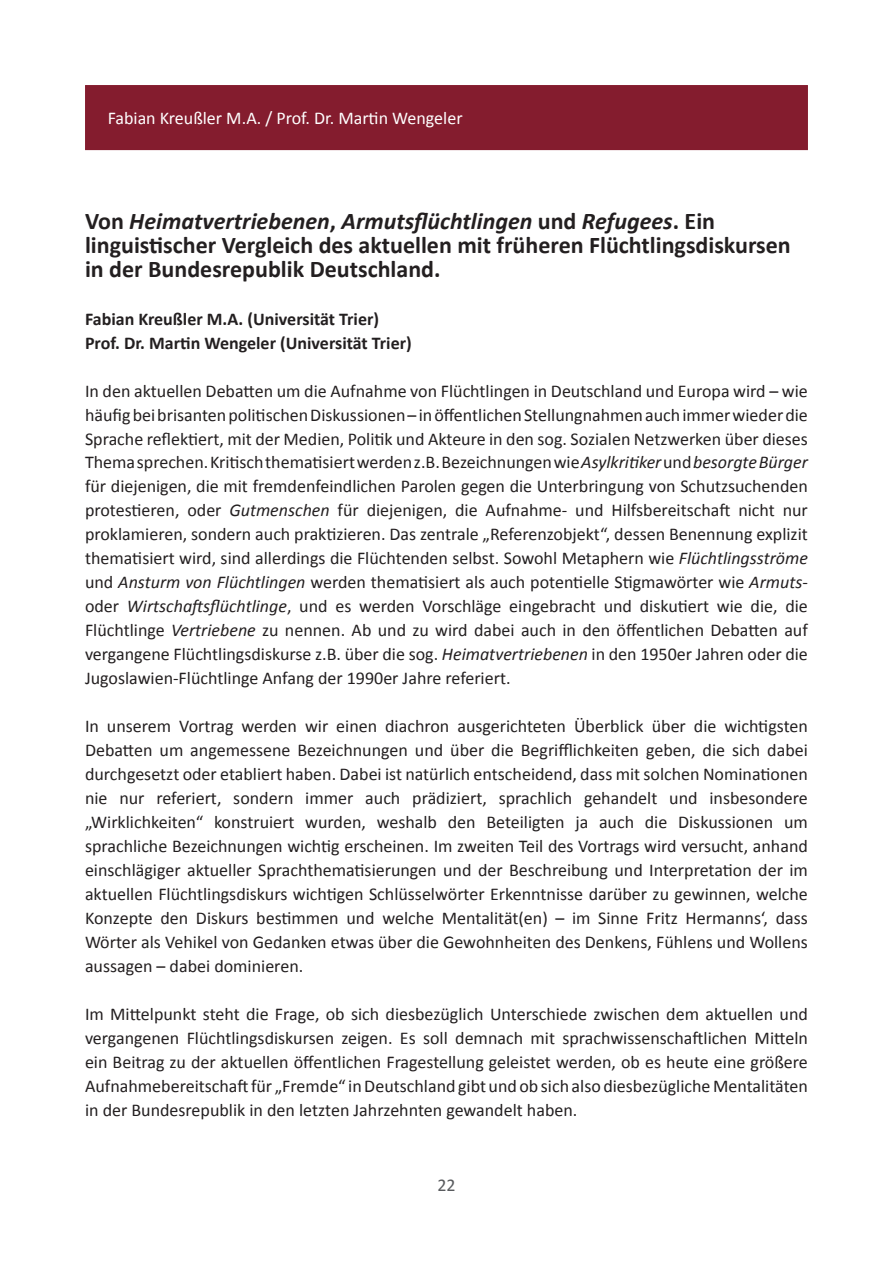
<style>
.page{position:relative;width:893px;height:1263px;background:#fff}
.page>*{position:absolute;margin:0;border:0;box-sizing:border-box;transform-origin:0 0}
.t1{font:700 24px/24px "Calibri";color:#231f20}
.t2{font:18px/24px "Calibri";color:#231f20;text-align:justify}
.t3{font:700 18px/24px "Calibri";color:#231f20}
.t4{font:18px "Calibri";color:#fff}
.t5{font:18px "Calibri";color:#595b5e}
.s1{font-style:italic}
</style>
<div class="page">
<div style="left:85px;top:85px;width:723px;height:65px;background:#841c2e"></div>
<p class="t4" style="left:108px;top:107px;width:356px">Fabian Kreußler M.A. / Prof. Dr. Martin Wengeler</p>
<h1 class="t1" style="left:85px;top:207px;width:707px">Von <span class="s1">Heimatvertriebenen</span>, <span class="s1">Armutsflüchtlingen</span> und <span class="s1">Refugees</span>. Ein linguistischer Vergleich des aktuellen mit früheren Flüchtlingsdiskursen in der Bundesrepublik Deutschland.</h1>
<p class="t3" style="left:85px;top:306px;width:328px">Fabian Kreußler M.A. (Universität Trier)<br>Prof. Dr. Martin Wengeler (Universität Trier)</p>
<p class="t2" style="left:85px;top:378px;width:724px">In den aktuellen Debatten um die Aufnahme von Flüchtlingen in Deutschland und Europa wird – wie häufig bei brisanten politischen Diskussionen – in öffentlichen Stellungnahmen auch immer wieder die Sprache reflektiert, mit der Medien, Politik und Akteure in den sog. Sozialen Netzwerken über dieses Thema sprechen. Kritisch thematisiert werden z.B. Bezeichnungen wie <span class="s1">Asylkritiker</span> und <span class="s1">besorgte Bürger </span>für diejenigen, die mit fremdenfeindlichen Parolen gegen die Unterbringung von Schutzsuchenden protestieren, oder <span class="s1">Gutmenschen</span> für diejenigen, die Aufnahme- und Hilfsbereitschaft nicht nur proklamieren, sondern auch praktizieren. Das zentrale „Referenzobjekt“, dessen Benennung explizit thematisiert wird, sind allerdings die Flüchtenden selbst. Sowohl Metaphern wie <span class="s1">Flüchtlingsströme </span>und <span class="s1">Ansturm von Flüchtlingen</span> werden thematisiert als auch potentielle Stigmawörter wie <span class="s1">Armuts&shy;</span>oder <span class="s1">Wirtschaftsflüchtlinge</span>, und es werden Vorschläge eingebracht und diskutiert wie die, die Flüchtlinge <span class="s1">Vertriebene</span> zu nennen. Ab und zu wird dabei auch in den öffentlichen Debatten auf vergangene Flüchtlingsdiskurse z.B. über die sog. <span class="s1">Heimatvertriebenen</span> in den 1950er Jahren oder die Jugoslawien-Flüchtlinge Anfang der 1990er Jahre referiert.</p>
<p class="t2" style="left:85px;top:714px;width:724px">In unserem Vortrag werden wir einen diachron ausgerichteten Überblick über die wichtigsten Debatten um angemessene Bezeichnungen und über die Begrifflichkeiten geben, die sich dabei durchgesetzt oder etabliert haben. Dabei ist natürlich entscheidend, dass mit solchen Nominationen nie nur referiert, sondern immer auch prädiziert, sprachlich gehandelt und insbesondere „Wirklichkeiten“ konstruiert wurden, weshalb den Beteiligten ja auch die Diskussionen um sprachliche Bezeichnungen wichtig erscheinen. Im zweiten Teil des Vortrags wird versucht, anhand einschlägiger aktueller Sprachthematisierungen und der Beschreibung und Interpretation der im aktuellen Flüchtlingsdiskurs wichtigen Schlüsselwörter Erkenntnisse darüber zu gewinnen, welche Konzepte den Diskurs bestimmen und welche Mentalität(en) – im Sinne Fritz Hermanns‘, dass Wörter als Vehikel von Gedanken etwas über die Gewohnheiten des Denkens, Fühlens und Wollens aussagen – dabei dominieren.</p>
<p class="t2" style="left:85px;top:1002px;width:724px">Im Mittelpunkt steht die Frage, ob sich diesbezüglich Unterschiede zwischen dem aktuellen und vergangenen Flüchtlingsdiskursen zeigen. Es soll demnach mit sprachwissenschaftlichen Mitteln ein Beitrag zu der aktuellen öffentlichen Fragestellung geleistet werden, ob es heute eine größere Aufnahmebereitschaft für „Fremde“ in Deutschland gibt und ob sich also diesbezügliche Mentalitäten in der Bundesrepublik in den letzten Jahrzehnten gewandelt haben.</p>
<p class="t5" style="left:437px;top:1174px;width:20px">22</p>
</div>
